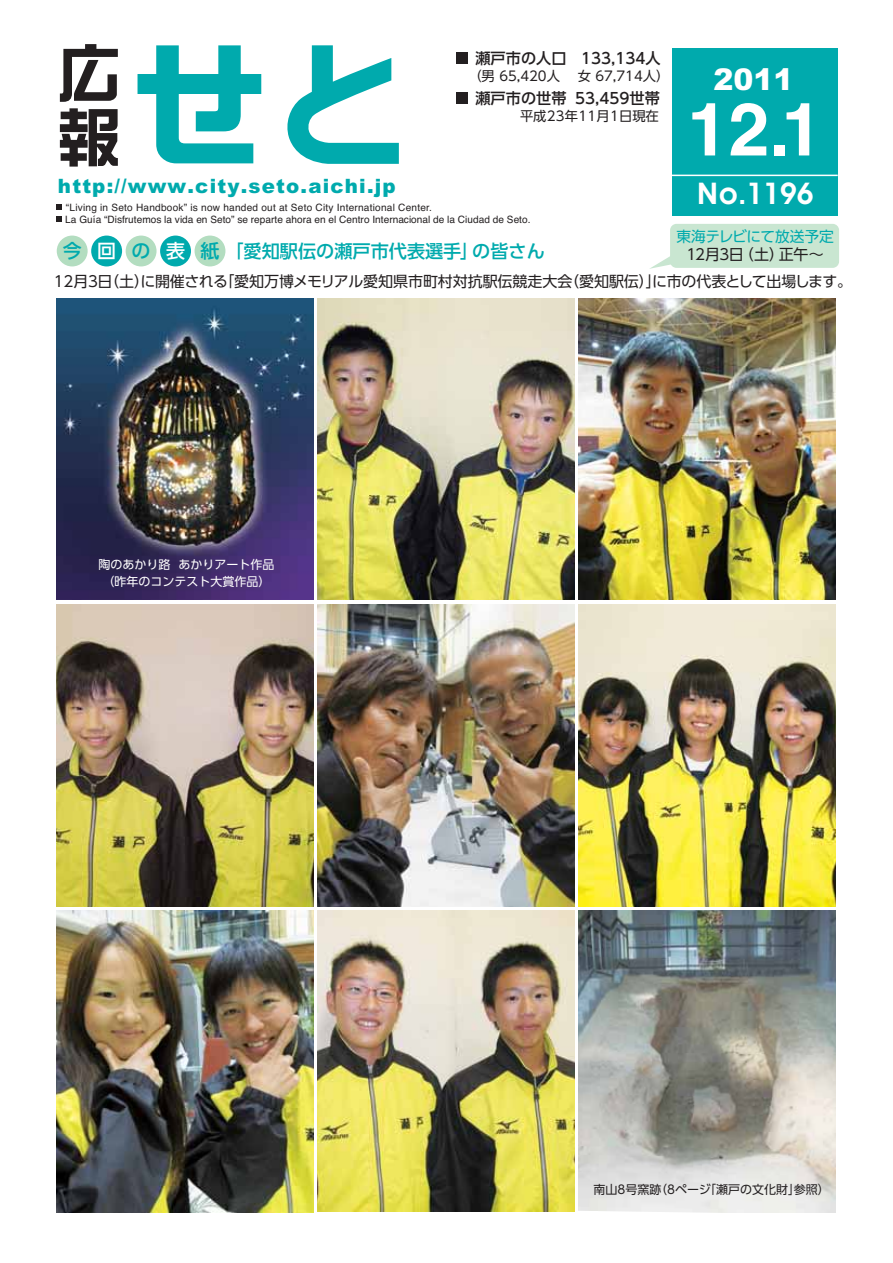
<style>
.page{position:relative;width:893px;height:1263px;background:#fff}
.page>*{position:absolute;margin:0;border:0;box-sizing:border-box;transform-origin:0 0}
.t1{font:700 73.65px "Helvetica";color:#fff}
.t2{font:600 30px "Avant Garde";color:#fff}
.t3{font:900 30px "Arial";color:#fff}
.t4{font:900 19.8px "Arial";letter-spacing:.06em;color:#00aaad}
.t5{font:18.15px "UD Shin Go Pro Medium 90 pv RKSJ H";color:#00aaad}
.t6{font:15.15px "UD Shin Go Pro Medium 90 pv RKSJ H";color:#231f20}
.t7{font:15px "UD Shin Go Pro Regular 90 pv RKSJ H";letter-spacing:-.005em;color:#231f20}
.t8{font:14.7px "UD Shin Go Pro Regular 90 pv RKSJ H";letter-spacing:-.02em;color:#00aaad}
.t9{font:13.35px "UD Shin Go Pro Regular 90 pv RKSJ H";color:#231f20}
.t10{font:13.35px "UD Shin Go Pro Regular 90 pv RKSJ H";letter-spacing:.02em;color:#231f20}
.t11{font:12px/16.4px "UD Shin Go Pro Regular 90 pv RKSJ H";color:#fff;text-align:center}
.t12{font:12px "UD Shin Go Pro Regular 90 pv RKSJ H";color:#231f20}
.t13{font:10.05px/11.4px "Helvetica";color:#231f20}
.s1{font-size:19.05px}
.s2{font-size:19.05px;color:#fff}
</style>
<div class="page">
<div style="left:670px;top:224px;width:169px;height:44px;background:#c9e6d1;border-radius:6px"></div>
<div style="left:672px;top:48px;width:166px;height:167px;background:#00aaad"></div>
<hr style="left:672px;top:175px;width:166px;height:1px;background:#fff">
<svg style="left:56px;top:205px;width:6px;height:5px"></svg>
<svg style="left:56px;top:216px;width:6px;height:5px"></svg>
<svg style="left:138px;top:45px;width:123px;height:118px"></svg>
<svg style="left:287px;top:45px;width:112px;height:119px"></svg>
<div style="left:456px;top:53px;width:12px;height:11px;background:#231f20"></div>
<div style="left:456px;top:92px;width:12px;height:12px;background:#231f20"></div>
<div style="left:57px;top:236px;width:31px;height:30px;background:#b3ddc0;border-radius:50%"></div>
<div style="left:91px;top:236px;width:31px;height:30px;background:#00aaad;border-radius:50%"></div>
<div style="left:126px;top:236px;width:31px;height:30px;background:#b3ddc0;border-radius:50%"></div>
<div style="left:160px;top:236px;width:31px;height:30px;background:#00aaad;border-radius:50%"></div>
<div style="left:195px;top:236px;width:30px;height:30px;background:#b3ddc0;border-radius:50%"></div>
<img style="left:317px;top:298px;width:257px;height:301px">
<img style="left:56px;top:298px;width:257px;height:302px">
<img style="left:317px;top:605px;width:257px;height:301px">
<img style="left:578px;top:298px;width:257px;height:302px">
<img style="left:578px;top:605px;width:257px;height:301px">
<img style="left:56px;top:605px;width:257px;height:301px">
<img style="left:317px;top:910px;width:257px;height:301px">
<img style="left:56px;top:910px;width:257px;height:302px">
<img style="left:578px;top:910px;width:257px;height:302px">
<svg style="left:650px;top:256px;width:25px;height:13px"></svg>
<p class="t4" style="left:58px;top:174px;width:339px">http://www.city.seto.aichi.jp</p>
<p class="t6" style="left:475px;top:53px;width:187px">瀬戸市の人口　133,134人</p>
<p class="t9" style="left:468px;top:71px;width:93px">（男 65,420人</p>
<p class="t9" style="left:578px;top:71px;width:93px">女 67,714人）</p>
<p class="t6" style="left:475px;top:92px;width:186px">瀬戸市の世帯 53,459世帯</p>
<p class="t10" style="left:475px;top:111px;width:185px">　　　 平成23年11月1日現在</p>
<p class="t13" style="left:65px;top:203px;width:467px">“Living in Seto Handbook” is now handed out at Seto City International Center.<br>La Guía “Disfrutemos la vida en Seto” se reparte ahora en el Centro Internacional de la Ciudad de Seto.</p>
<p class="t3" style="left:714px;top:62px;width:82px">2011</p>
<p class="t1" style="left:687px;top:103px;width:137px">12.1</p>
<p class="t2" style="left:697px;top:182px;width:118px">No.1196</p>
<p class="t8" style="left:677px;top:231px;width:159px">東海テレビにて放送予定</p>
<p class="t5" style="left:63px;top:245px;width:484px"><span class="s1">今</span> <span class="s2">回</span> <span class="s1">の</span> <span class="s2">表</span> <span class="s1">紙</span>「愛知駅伝の瀬戸市代表選手」の皆さん</p>
<p class="t7" style="left:54px;top:276px;width:800px">12月3日（土）に開催される「愛知万博メモリアル愛知県市町村対抗駅伝競走大会（愛知駅伝）」に市の代表として出場します。</p>
<p class="t7" style="left:687px;top:249px;width:139px">12月3日（土）正午～</p>
<p class="t11" style="left:98px;top:558px;width:177px">陶のあかり路 あかりアート作品（昨年のコンテスト大賞作品）</p>
<p class="t12" style="left:594px;top:1184px;width:238px">南山8号窯跡（8ページ「瀬戸の文化財」参照）</p>
</div>
